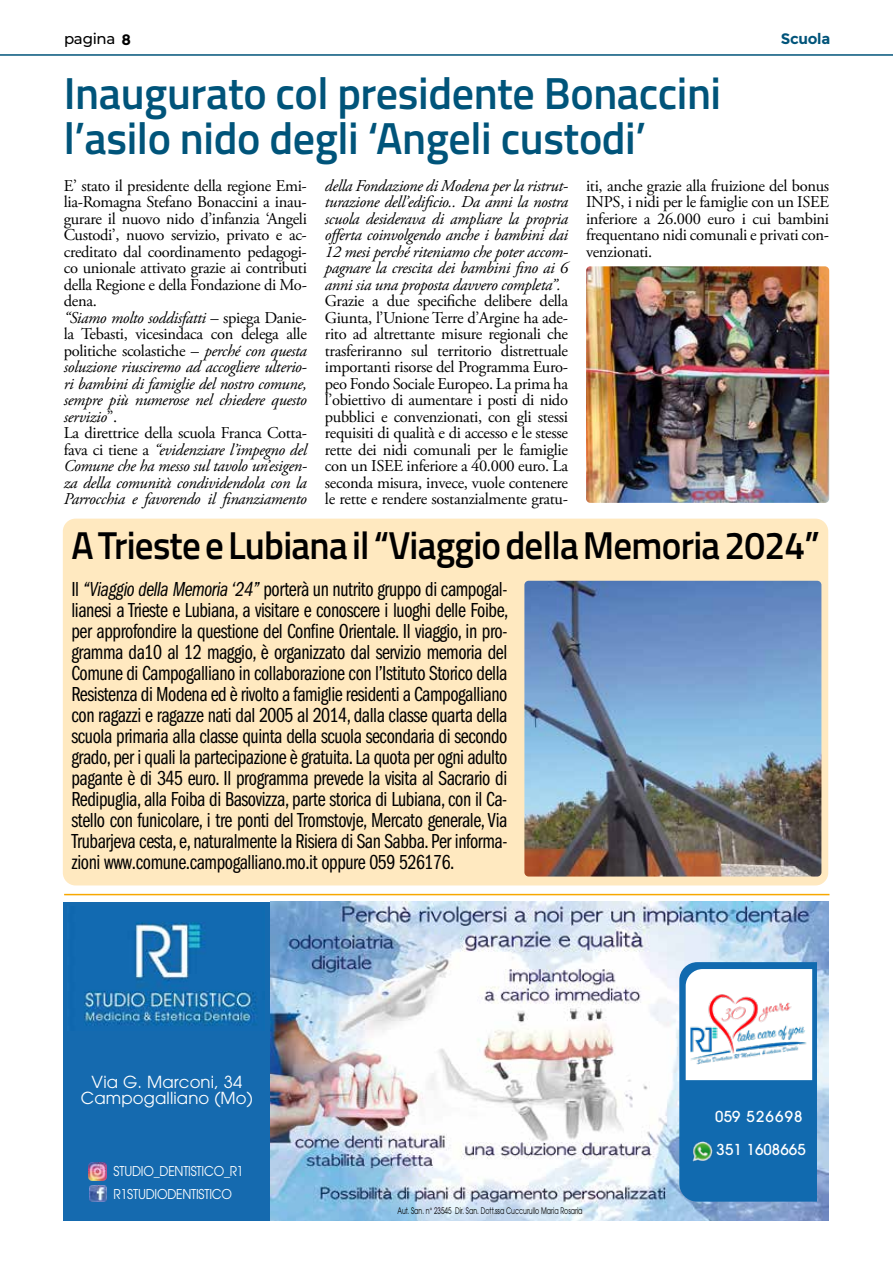
<style>
.page{position:relative;width:893px;height:1263px;background:#fff}
.page>*{position:absolute;margin:0;border:0;box-sizing:border-box;transform-origin:0 0}
.t1{font:600 45px/45px "Cairo";letter-spacing:-.01em;color:#00547a}
.t2{font:600 39px "Cairo";letter-spacing:-.02em;color:#000;scale:.95 1}
.t3{font:21px/21px "Franklin Gothic LT Pro Bk Cm";letter-spacing:-.02em;color:#000;text-align:justify}
.t4{font:16.5px/16.5px "Adobe Garamond Pro";letter-spacing:-.02em;color:#000;text-align:justify}
.t5{font:italic 16.5px/16.5px "Adobe Garamond Pro";letter-spacing:-.02em;color:#000;text-align:justify}
.t6{font:16.5px/16.5px "ITC Avant Garde Pro";letter-spacing:.01em;color:#fff;text-align:center}
.t7{font:500 15px "ITC Avant Garde Pro";letter-spacing:.01em;color:#fff}
.t8{font:500 15px "ITC Avant Garde Pro";letter-spacing:.08em;color:#fff}
.t9{font:500 15px "Montserrat";letter-spacing:-.02em;color:#000}
.t10{font:700 15px "Montserrat";letter-spacing:-.02em;color:#00547a}
.t11{font:13.5px/23px "ITC Avant Garde Pro";letter-spacing:-.02em;color:#fff;scale:.9 1}
.t12{font:9px "ITC Avant Garde Pro";color:#000;scale:.7 1}
.s1{font-weight:700}
.s2{font-style:italic}
.s3{font-family:"Franklin Gothic LT Pro Bk Cm It"}
</style>
<div class="page">
<hr style="left:0;top:54px;width:893px;height:2px;background:#00547a">
<div style="left:63px;top:519px;width:765px;height:366px;background:#ffe9c0;border-radius:13px"></div>
<img style="left:586px;top:266px;width:243px;height:237px">
<hr style="left:64px;top:894px;width:765px;height:1px;background:#f7a800">
<div style="left:64px;top:901px;width:765px;height:319px;background:#156aaf"></div>
<img style="left:84px;top:922px;width:173px;height:104px">
<img style="left:89px;top:1163px;width:18px;height:18px">
<img style="left:90px;top:1185px;width:16px;height:17px">
<img style="left:271px;top:901px;width:558px;height:319px">
<svg style="left:679px;top:962px;width:138px;height:239px"></svg>
<img style="left:688px;top:992px;width:120px;height:73px">
<img style="left:524px;top:581px;width:297px;height:295px">
<p class="t9" style="left:64px;top:29px;width:69px">pagina <span class="s1">8</span></p>
<p class="t10" style="left:781px;top:30px;width:51px">Scuola</p>
<h1 class="t1" style="left:64px;top:71px;width:659px">Inaugurato col presidente Bonaccini l’asilo nido degli ‘Angeli custodi’</h1>
<p class="t4" style="left:64px;top:178px;width:245px;text-align:left">E’ stato il presidente della regione Emi&shy;lia-Romagna Stefano Bonaccini a inau&shy;gurare il nuovo nido d’infanzia ‘Angeli Custodi’, nuovo servizio, privato e ac&shy;creditato dal coordinamento pedagogi&shy;co unionale attivato grazie ai contributi della Regione e della Fondazione di Mo&shy;dena.<br><span class="s2">“Siamo molto soddisfatti</span> – spiega Danie&shy;la Tebasti, vicesindaca con delega alle politiche scolastiche – <span class="s2">perché con questa soluzione riusciremo ad accogliere ulterio&shy;ri bambini di famiglie del nostro comune, sempre più numerose nel chiedere questo servizio</span>”.<br>La direttrice della scuola Franca Cotta&shy;fava ci tiene a <span class="s2">“evidenziare l’impegno del Comune che ha messo sul tavolo un’esigen&shy;za della comunità condividendola con la Parrocchia e favorendo il finanziamento</span></p>
<p class="t5" style="left:325px;top:178px;width:245px">della Fondazione di Modena per la ristrut&shy;turazione dell’edificio.. Da anni la nostra scuola desiderava di ampliare la propria offerta coinvolgendo anche i bambini dai 12 mesi perché riteniamo che poter accom&shy;pagnare la crescita dei bambini fino ai 6 anni sia una proposta davvero completa”.</p>
<p class="t4" style="left:586px;top:178px;width:245px">iti, anche grazie alla fruizione del bonus INPS, i nidi per le famiglie con un ISEE inferiore a 26.000 euro i cui bambini frequentano nidi comunali e privati con&shy;venzionati.</p>
<p class="t4" style="left:325px;top:293px;width:245px">Grazie a due specifiche delibere della Giunta, l’Unione Terre d’Argine ha ade&shy;rito ad altrettante misure regionali che trasferiranno sul territorio distrettuale importanti risorse del Programma Euro&shy;peo Fondo Sociale Europeo. La prima ha l’obiettivo di aumentare i posti di nido pubblici e convenzionati, con gli stessi requisiti di qualità e di accesso e le stesse rette dei nidi comunali per le famiglie con un ISEE inferiore a 40.000 euro. La seconda misura, invece, vuole contenere le rette e rendere sostanzialmente gratu-</p>
<h2 class="t2" style="left:71px;top:516px;width:789px">A Trieste e Lubiana il “Viaggio della Memoria 2024”</h2>
<p class="t3" style="left:71px;top:579px;width:438px">Il <span class="s3">“Viaggio della Memoria ‘24”</span> porterà un nutrito gruppo di campogal&shy;lianesi a Trieste e Lubiana, a visitare e conoscere i luoghi delle Foibe, per approfondire la questione del Confine Orientale. Il viaggio, in pro&shy;gramma da10 al 12 maggio, è organizzato dal servizio memoria del Comune di Campogalliano in collaborazione con l’Istituto Storico della Resistenza di Modena ed è rivolto a famiglie residenti a Campogalliano con ragazzi e ragazze nati dal 2005 al 2014, dalla classe quarta della scuola primaria alla classe quinta della scuola secondaria di secondo grado, per i quali la partecipazione è gratuita. La quota per ogni adulto pagante è di 345 euro. Il programma prevede la visita al Sacrario di Redipuglia, alla Foiba di Basovizza, parte storica di Lubiana, con il Ca&shy;stello con funicolare, i tre ponti del Tromstovje, Mercato generale, Via Trubarjeva cesta, e, naturalmente la Risiera di San Sabba. Per informa&shy;zioni www.comune.campogalliano.mo.it oppure 059 526176.</p>
<p class="t6" style="left:81px;top:1073px;width:174px">Via G. Marconi, 34<br>Campogalliano (Mo)</p>
<p class="t11" style="left:114px;top:1160px;width:146px">STUDIO_DENTISTICO_R1<br>R1STUDIODENTISTICO</p>
<p class="t12" style="left:397px;top:1205px;width:266px">Aut. San. n° 23545 Dir. San. Dott.ssa Cuccurullo Maria Rosaria</p>
<p class="t8" style="left:715px;top:1107px;width:89px">059 526698</p>
<p class="t7" style="left:716px;top:1140px;width:91px">351 1608665</p>
</div>
